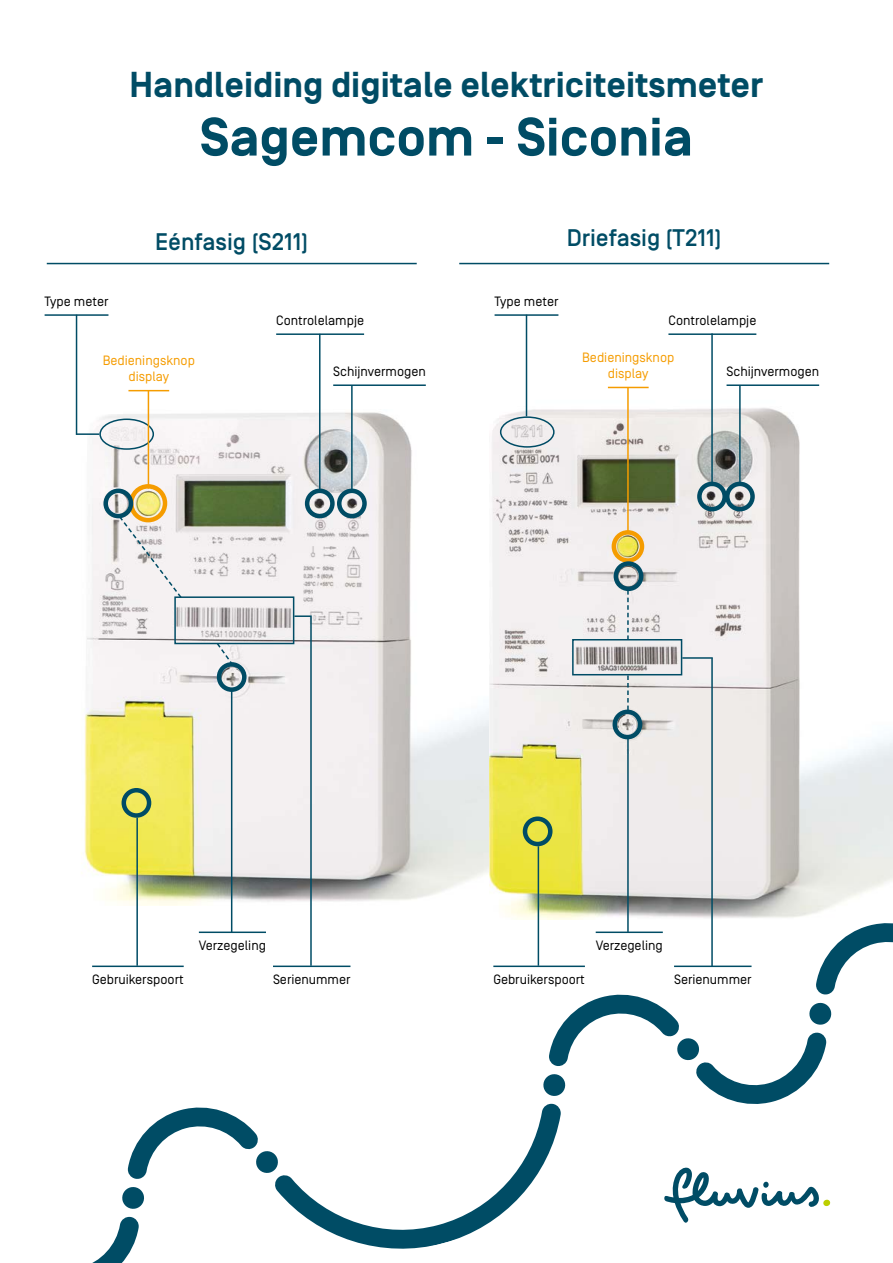
<style>
.page{position:relative;width:893px;height:1263px;background:#fff}
.page>*{position:absolute;margin:0;border:0;box-sizing:border-box;transform-origin:0 0}
.t1{font:700 54px "Simplon Norm";color:#004c65}
.t2{font:700 36px "Simplon Norm";color:#004c65}
.t3{font:500 24px "Simplon Norm";color:#004c65}
.t4{font:13.5px "Simplon Norm";color:#000}
.t5{font:13.5px/16.5px "Simplon Norm";color:#f59c00;text-align:center}
</style>
<div class="page">
<img style="left:75px;top:410px;width:414px;height:495px">
<svg style="left:92px;top:918px;width:801px;height:345px"></svg>
<img style="left:489px;top:391px;width:404px;height:529px">
<hr style="left:47px;top:263px;width:370px;height:1px;background:#004c65">
<hr style="left:459px;top:263px;width:370px;height:1px;background:#004c65">
<div style="left:337px;top:489px;width:30px;height:29px;border:4px solid #004c65;border-radius:50%"></div>
<div style="left:305px;top:489px;width:30px;height:29px;border:4px solid #004c65;border-radius:50%"></div>
<hr style="left:319px;top:334px;width:1px;height:159px;background:#004c65">
<hr style="left:351px;top:385px;width:2px;height:107px;background:#004c65">
<hr style="left:276px;top:333px;width:88px;height:2px;background:#004c65">
<hr style="left:333px;top:384px;width:93px;height:2px;background:#004c65">
<div style="left:129px;top:484px;width:38px;height:38px;border:4px solid #f59c00;border-radius:50%"></div>
<hr style="left:128px;top:390px;width:41px;height:1px;background:#f59c00">
<div style="left:217px;top:662px;width:30px;height:30px;border:4px solid #004c65;border-radius:50%"></div>
<div style="left:103px;top:489px;width:30px;height:29px;border:4px solid #004c65;border-radius:50%"></div>
<hr style="left:199px;top:931px;width:67px;height:2px;background:#004c65">
<hr style="left:273px;top:965px;width:77px;height:2px;background:#004c65">
<hr style="left:92px;top:965px;width:92px;height:2px;background:#004c65">
<div style="left:122px;top:788px;width:29px;height:30px;border:4px solid #004c65;border-radius:50%"></div>
<hr style="left:136px;top:818px;width:2px;height:148px;background:#004c65">
<hr style="left:231px;top:689px;width:1px;height:243px;background:#004c65">
<div style="left:612px;top:530px;width:32px;height:33px;border:4px solid #f59c00;border-radius:50%"></div>
<hr style="left:608px;top:387px;width:41px;height:1px;background:#f59c00">
<hr style="left:627px;top:387px;width:2px;height:144px;background:#f59c00">
<div style="left:725px;top:482px;width:30px;height:29px;border:4px solid #004c65;border-radius:50%"></div>
<div style="left:697px;top:482px;width:30px;height:29px;border:4px solid #004c65;border-radius:50%"></div>
<hr style="left:711px;top:333px;width:2px;height:153px;background:#004c65">
<hr style="left:739px;top:385px;width:2px;height:100px;background:#004c65">
<hr style="left:668px;top:333px;width:88px;height:2px;background:#004c65">
<hr style="left:726px;top:384px;width:93px;height:2px;background:#004c65">
<hr style="left:493px;top:965px;width:92px;height:2px;background:#004c65">
<div style="left:523px;top:816px;width:29px;height:30px;border:4px solid #004c65;border-radius:50%"></div>
<hr style="left:538px;top:846px;width:1px;height:120px;background:#004c65">
<div style="left:612px;top:710px;width:30px;height:29px;border:4px solid #004c65;border-radius:50%"></div>
<hr style="left:596px;top:931px;width:67px;height:2px;background:#004c65">
<hr style="left:627px;top:735px;width:2px;height:197px;background:#004c65">
<div style="left:614px;top:561px;width:29px;height:30px;border:4px solid #004c65;border-radius:50%"></div>
<svg style="left:627px;top:675px;width:2px;height:35px"></svg>
<svg style="left:294px;top:615px;width:18px;height:2px"></svg>
<hr style="left:310px;top:617px;width:2px;height:349px;background:#004c65">
<hr style="left:674px;top:965px;width:77px;height:2px;background:#004c65">
<hr style="left:682px;top:657px;width:31px;height:2px;background:#004c65">
<hr style="left:711px;top:658px;width:2px;height:308px;background:#004c65">
<div style="left:572px;top:639px;width:110px;height:36px;border:2px solid #004c65"></div>
<svg style="left:627px;top:590px;width:2px;height:50px"></svg>
<div style="left:174px;top:596px;width:120px;height:48px;border:2px solid #004c65"></div>
<div style="left:99px;top:418px;width:55px;height:32px;border:2px solid #004c65;border-radius:50%"></div>
<hr style="left:148px;top:391px;width:1px;height:98px;background:#f59c00">
<div style="left:500px;top:416px;width:55px;height:32px;border:2px solid #004c65;border-radius:50%"></div>
<svg style="left:118px;top:515px;width:65px;height:84px"></svg>
<svg style="left:215px;top:641px;width:20px;height:26px"></svg>
<hr style="left:77px;top:433px;width:22px;height:2px;background:#004c65">
<hr style="left:76px;top:315px;width:1px;height:120px;background:#004c65">
<hr style="left:45px;top:314px;width:63px;height:2px;background:#004c65">
<hr style="left:526px;top:315px;width:1px;height:101px;background:#004c65">
<hr style="left:495px;top:314px;width:63px;height:2px;background:#004c65">
<h2 class="t2" style="left:130px;top:65px;width:635px">Handleiding digitale elektriciteitsmeter</h2>
<h1 class="t1" style="left:200px;top:108px;width:494px">Sagemcom - Siconia</h1>
<h3 class="t3" style="left:155px;top:229px;width:155px">Eénfasig (S211)</h3>
<h3 class="t3" style="left:567px;top:225px;width:156px">Driefasig (T211)</h3>
<p class="t4" style="left:45px;top:294px;width:65px">Type meter</p>
<p class="t4" style="left:495px;top:294px;width:65px">Type meter</p>
<p class="t5" style="left:103px;top:352px;width:94px">Bedieningsknop display</p>
<p class="t4" style="left:276px;top:313px;width:89px">Controlelampje</p>
<p class="t4" style="left:333px;top:364px;width:94px">Schijnvermogen</p>
<p class="t4" style="left:668px;top:313px;width:89px">Controlelampje</p>
<p class="t4" style="left:726px;top:364px;width:94px">Schijnvermogen</p>
<p class="t5" style="left:582px;top:349px;width:94px">Bedieningsknop display</p>
<p class="t4" style="left:199px;top:938px;width:69px">Verzegeling</p>
<p class="t4" style="left:596px;top:938px;width:69px">Verzegeling</p>
<p class="t4" style="left:92px;top:972px;width:93px">Gebruikerspoort</p>
<p class="t4" style="left:273px;top:972px;width:79px">Serienummer</p>
<p class="t4" style="left:493px;top:972px;width:93px">Gebruikerspoort</p>
<p class="t4" style="left:674px;top:972px;width:79px">Serienummer</p>
</div>
